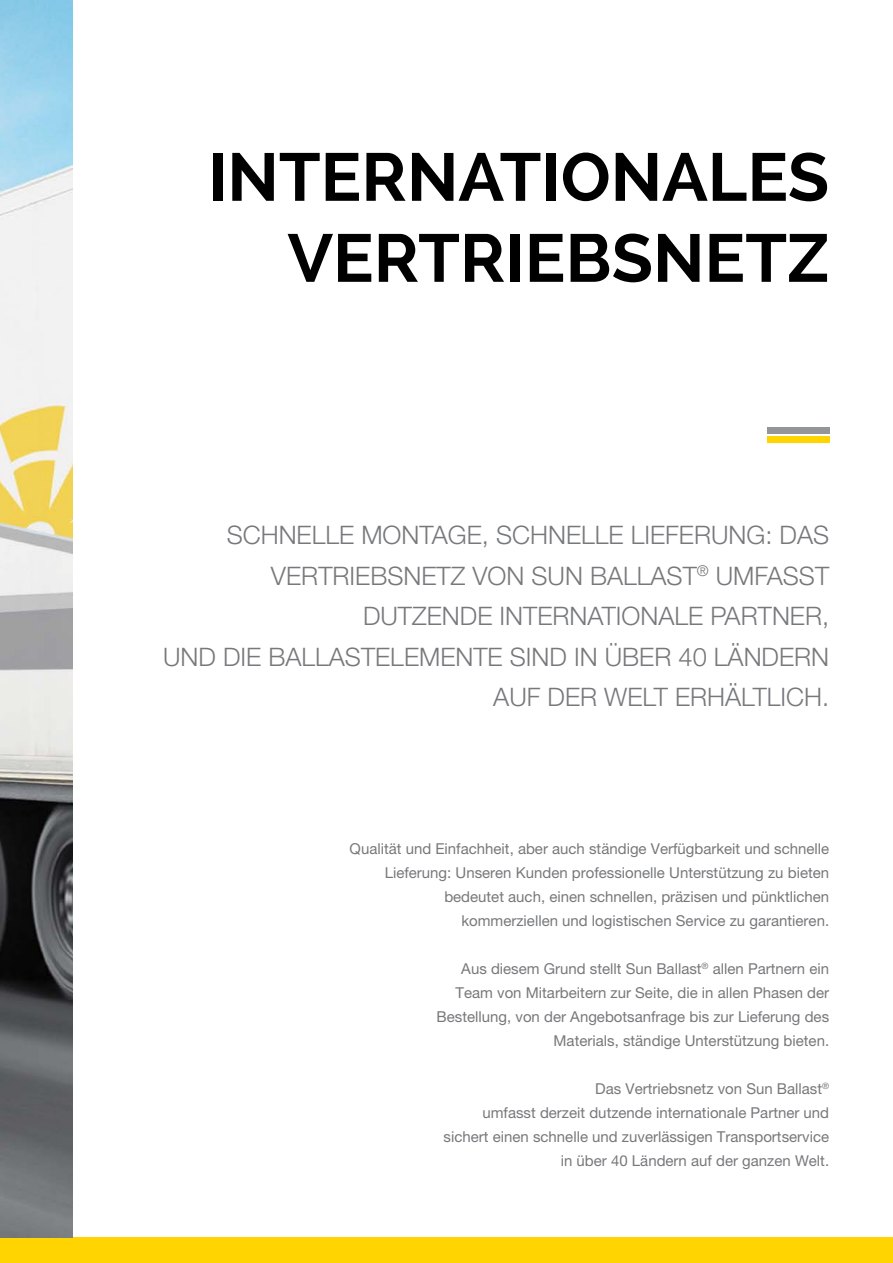
<style>
.page{position:relative;width:893px;height:1263px;background:#fff}
.page>*{position:absolute;margin:0;border:0;box-sizing:border-box;transform-origin:0 0}
.t1{font:700 67.5px/81px "Raleway";color:#000;text-align:right}
.t2{font:300 25.5px/40.5px "Helvetica Neue LT Pro";color:#77787b;text-align:right}
.t3{font:15px/24px "Helvetica Neue LT Pro";color:#77787b;text-align:right}
</style>
<div class="page">
<div style="left:0;top:1237px;width:893px;height:26px;background:#ffd400"></div>
<img style="left:0;top:0;width:72px;height:1237px">
<div style="left:767px;top:436px;width:62px;height:6px;background:#ffd400"></div>
<div style="left:767px;top:427px;width:62px;height:7px;background:#939598"></div>
<h1 class="t1" style="left:208px;top:137px;width:623px">INTERNATIONALES<br>VERTRIEBSNETZ</h1>
<h2 class="t2" style="left:163px;top:515px;width:668px">SCHNELLE MONTAGE, SCHNELLE LIEFERUNG: DAS VERTRIEBSNETZ VON SUN BALLAST<sup>®</sup> UMFASST DUTZENDE INTERNATIONALE PARTNER,<br>UND DIE BALLASTELEMENTE SIND IN ÜBER 40 LÄNDERN AUF DER WELT ERHÄLTLICH.</h2>
<p class="t3" style="left:350px;top:836px;width:481px">Qualität und Einfachheit, aber auch ständige Verfügbarkeit und schnelle Lieferung: Unseren Kunden professionelle Unterstützung zu bieten bedeutet auch, einen schnellen, präzisen und pünktlichen kommerziellen und logistischen Service zu garantieren.</p>
<p class="t3" style="left:437px;top:956px;width:394px">Aus diesem Grund stellt Sun Ballast<sup>®</sup> allen Partnern ein Team von Mitarbeitern zur Seite, die in allen Phasen der Bestellung, von der Angebotsanfrage bis zur Lieferung des Materials, ständige Unterstützung bieten.</p>
<p class="t3" style="left:444px;top:1076px;width:387px">Das Vertriebsnetz von Sun Ballast<sup>®<br></sup>umfasst derzeit dutzende internationale Partner und sichert einen schnelle und zuverlässigen Transportservice in über 40 Ländern auf der ganzen Welt.</p>
</div>
